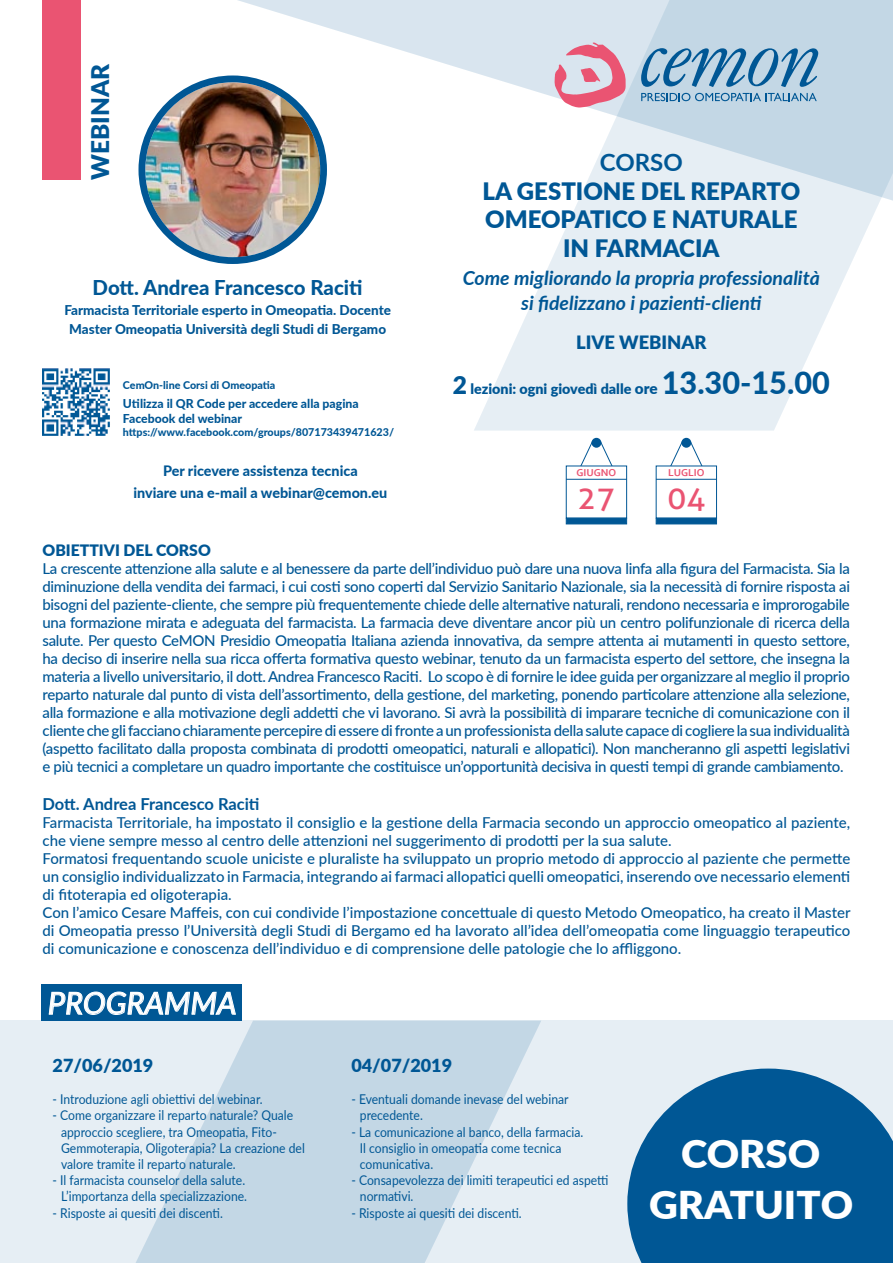
<style>
.page{position:relative;width:893px;height:1263px;background:#fff}
.page>*{position:absolute;margin:0;border:0;box-sizing:border-box;transform-origin:0 0}
.t1{font:900 38.25px/50.8px "Lato";color:#fff;text-align:center;scale:1.04 1}
.t2{font:31.5px "Aller";color:#ea5472}
.t3{font:italic 500 30.6px "Lato";color:#fff}
.t4{font:900 24.3px "Lato";color:#005795}
.t5{font:900 24px/28.5px "Lato";color:#005795;text-align:center}
.t6{font:700 24px "Lato";color:#005795}
.t7{font:800 20.4px "Lato";color:#005795}
.t8{font:italic 700 19.5px/25.2px "Lato";color:#005795;text-align:center}
.t9{font:900 18.3px "Lato";color:#005795}
.t10{font:900 18px "Lato";color:#005795}
.t11{font:700 16.5px "Lato";color:#005795}
.t12{font:900 15.75px "Lato";color:#005795}
.t13{font:500 15px/18px "Lato";color:#005795;text-align:justify}
.t14{font:800 14.4px/21.8px "Lato";color:#005795;text-align:center}
.t15{font:900 14.25px "Lato";color:#005795}
.t16{font:13.5px/16.2px "Lato";color:#005795;scale:.9 1}
.t17{font:800 13.5px/19.2px "Lato";color:#005795;text-align:center}
.t18{font:800 12.3px/14.7px "Lato";color:#005795}
.t19{font:800 10.65px "Lato";color:#005795}
.t20{font:700 10.5px "Corbel";color:#ea5472}
.s1{font-size:24.45px}
.s2{font-size:15.3px}
.s3{font-weight:800;font-size:30.6px}
</style>
<div class="page">
<svg style="left:474px;top:215px;width:399px;height:216px;fill:#e6eef4"></svg>
<svg style="left:146px;top:0;width:747px;height:215px"></svg>
<div style="left:42px;top:0;width:38px;height:180px;background:#ea5472"></div>
<img style="left:145px;top:82px;width:175px;height:175px;border-radius:87px">
<div style="left:138px;top:75px;width:189px;height:189px;border:7px solid #005795;border-radius:50%"></div>
<svg style="left:554px;top:43px;width:72px;height:65px;background:#e1a7ba"></svg>
<svg style="left:641px;top:93px;width:176px;height:8px"></svg>
<svg style="left:641px;top:48px;width:177px;height:39px;background:#7faac9"></svg>
<div style="left:0;top:1020px;width:893px;height:243px;background:#e6eef4"></div>
<svg style="left:130px;top:1020px;width:411px;height:243px;fill:#c3d7e5"></svg>
<div style="left:41px;top:984px;width:201px;height:36px;background:#005795"></div>
<svg style="left:49px;top:991px;width:187px;height:24px"></svg>
<svg style="left:627px;top:1068px;width:266px;height:195px;background:#206ca2"></svg>
<svg style="left:591px;top:438px;width:10px;height:10px"></svg>
<svg style="left:566px;top:440px;width:61px;height:84px"></svg>
<hr style="left:566px;top:479px;width:61px;height:1px;background:#005795">
<img style="left:43px;top:369px;width:67px;height:67px">
<svg style="left:681px;top:438px;width:10px;height:10px"></svg>
<svg style="left:656px;top:440px;width:61px;height:84px"></svg>
<hr style="left:656px;top:479px;width:61px;height:1px;background:#005795">
<h3 class="t4" style="left:82px;top:180px;width:117px;rotate:-90deg">WEBINAR</h3>
<h3 class="t7" style="left:93px;top:273px;width:271px">Dott. Andrea Francesco Raciti</h3>
<p class="t17" style="left:64px;top:299px;width:328px">Farmacista Territoriale esperto in Omeopatia. Docente<br>Master Omeopatia Università degli Studi di Bergamo</p>
<p class="t19" style="left:123px;top:377px;width:154px">CemOn-line Corsi di Omeopatia</p>
<p class="t18" style="left:123px;top:396px;width:237px">Utilizza il QR Code per accedere alla pagina<br>Facebook del webinar</p>
<p class="t19" style="left:123px;top:424px;width:273px">https://www.facebook.com/groups/807173439471623/</p>
<p class="t14" style="left:133px;top:459px;width:255px">Per ricevere assistenza tecnica<br>inviare una e-mail a webinar@cemon.eu</p>
<h3 class="t6" style="left:600px;top:145px;width:84px">CORSO</h3>
<h3 class="t5" style="left:483px;top:176px;width:319px">LA GESTIONE DEL REPARTO<br>OMEOPATICO E NATURALE<br>IN FARMACIA</h3>
<h3 class="t8" style="left:463px;top:264px;width:358px">Come migliorando la propria professionalità si fidelizzano i pazienti-clienti</h3>
<p class="t9" style="left:576px;top:328px;width:132px">LIVE WEBINAR</p>
<p class="t15" style="left:453px;top:378px;width:378px"><span class="s1">2</span> lezioni: ogni giovedì dalle <span class="s2">ore</span> <span class="s3">13.30-15.00</span></p>
<p class="t20" style="left:577px;top:466px;width:41px">GIUGNO</p>
<h2 class="t2" style="left:577px;top:479px;width:39px">27</h2>
<p class="t20" style="left:668px;top:466px;width:38px">LUGLIO</p>
<h2 class="t2" style="left:667px;top:479px;width:39px">04</h2>
<p class="t12" style="left:43px;top:539px;width:22px">Obiettivi</p>
<p class="t12" style="left:124px;top:539px;width:11px">del</p>
<p class="t12" style="left:156px;top:539px;width:12px">corso</p>
<p class="t13" style="left:43px;top:559px;width:809px">La crescente attenzione alla salute e al benessere da parte dell’individuo può dare una nuova linfa alla figura del Farmacista. Sia la diminuzione della vendita dei farmaci, i cui costi sono coperti dal Servizio Sanitario Nazionale, sia la necessità di fornire risposta ai bisogni del paziente-cliente, che sempre più frequentemente chiede delle alternative naturali, rendono necessaria e improrogabile una formazione mirata e adeguata del farmacista. La farmacia deve diventare ancor più un centro polifunzionale di ricerca della salute. Per questo CeMON Presidio Omeopatia Italiana azienda innovativa, da sempre attenta ai mutamenti in questo settore, ha deciso di inserire nella sua ricca offerta formativa questo webinar, tenuto da un farmacista esperto del settore, che insegna la materia a livello universitario, il dott. Andrea Francesco Raciti. Lo scopo è di fornire le idee guida per organizzare al meglio il proprio reparto naturale dal punto di vista dell’assortimento, della gestione, del marketing, ponendo particolare attenzione alla selezione, alla formazione e alla motivazione degli addetti che vi lavorano. Si avrà la possibilità di imparare tecniche di comunicazione con il cliente che gli facciano chiaramente percepire di essere di fronte a un professionista della salute capace di cogliere la sua individualità (aspetto facilitato dalla proposta combinata di prodotti omeopatici, naturali e allopatici). Non mancheranno gli aspetti legislativi e più tecnici a completare un quadro importante che costituisce un’opportunità decisiva in questi tempi di grande cambiamento.</p>
<p class="t11" style="left:43px;top:792px;width:219px">Dott. Andrea Francesco Raciti</p>
<p class="t13" style="left:43px;top:813px;width:810px;text-align:left">Farmacista Territoriale, ha impostato il consiglio e la gestione della Farmacia secondo un approccio omeopatico al paziente, che viene sempre messo al centro delle attenzioni nel suggerimento di prodotti per la sua salute.<br>Formatosi frequentando scuole uniciste e pluraliste ha sviluppato un proprio metodo di approccio al paziente che permette un consiglio individualizzato in Farmacia, integrando ai farmaci allopatici quelli omeopatici, inserendo ove necessario elementi di fitoterapia ed oligoterapia.<br>Con l’amico Cesare Maffeis, con cui condivide l’impostazione concettuale di questo Metodo Omeopatico, ha creato il Master di Omeopatia presso l’Università degli Studi di Bergamo ed ha lavorato all’idea dell’omeopatia come linguaggio terapeutico di comunicazione e conoscenza dell’individuo e di comprensione delle patologie che lo affliggono.</p>
<h3 class="t3" style="left:48px;top:981px;width:190px">PROGRAMMA</h3>
<p class="t10" style="left:53px;top:1052px;width:102px">27/06/2019</p>
<p class="t16" style="left:53px;top:1090px;width:235px">- Introduzione agli obiettivi del webinar.</p>
<p class="t16" style="left:61px;top:1107px;width:272px;text-indent:-9px">- Come organizzare il reparto naturale? Quale approccio scegliere, tra Omeopatia, Fito-Gemmoterapia, Oligoterapia? La creazione del valore tramite il reparto naturale.</p>
<p class="t16" style="left:53px;top:1171px;width:218px;text-align:right">- Il farmacista counselor della salute.<br>L’importanza della specializzazione.</p>
<p class="t16" style="left:53px;top:1204px;width:191px">- Risposte ai quesiti dei discenti.</p>
<p class="t10" style="left:351px;top:1052px;width:102px">04/07/2019</p>
<p class="t16" style="left:360px;top:1090px;width:233px;text-indent:-9px">- Eventuali domande inevase del webinar precedente.</p>
<p class="t16" style="left:360px;top:1123px;width:250px;text-indent:-9px">- La comunicazione al banco, della farmacia.<br>Il consiglio in omeopatia come tecnica comunicativa.</p>
<p class="t16" style="left:360px;top:1171px;width:278px;text-indent:-9px">- Consapevolezza dei limiti terapeutici ed aspetti normativi.</p>
<p class="t16" style="left:351px;top:1204px;width:191px">- Risposte ai quesiti dei discenti.</p>
<h1 class="t1" style="left:649px;top:1127px;width:198px">CORSO<br>GRATUITO</h1>
</div>
